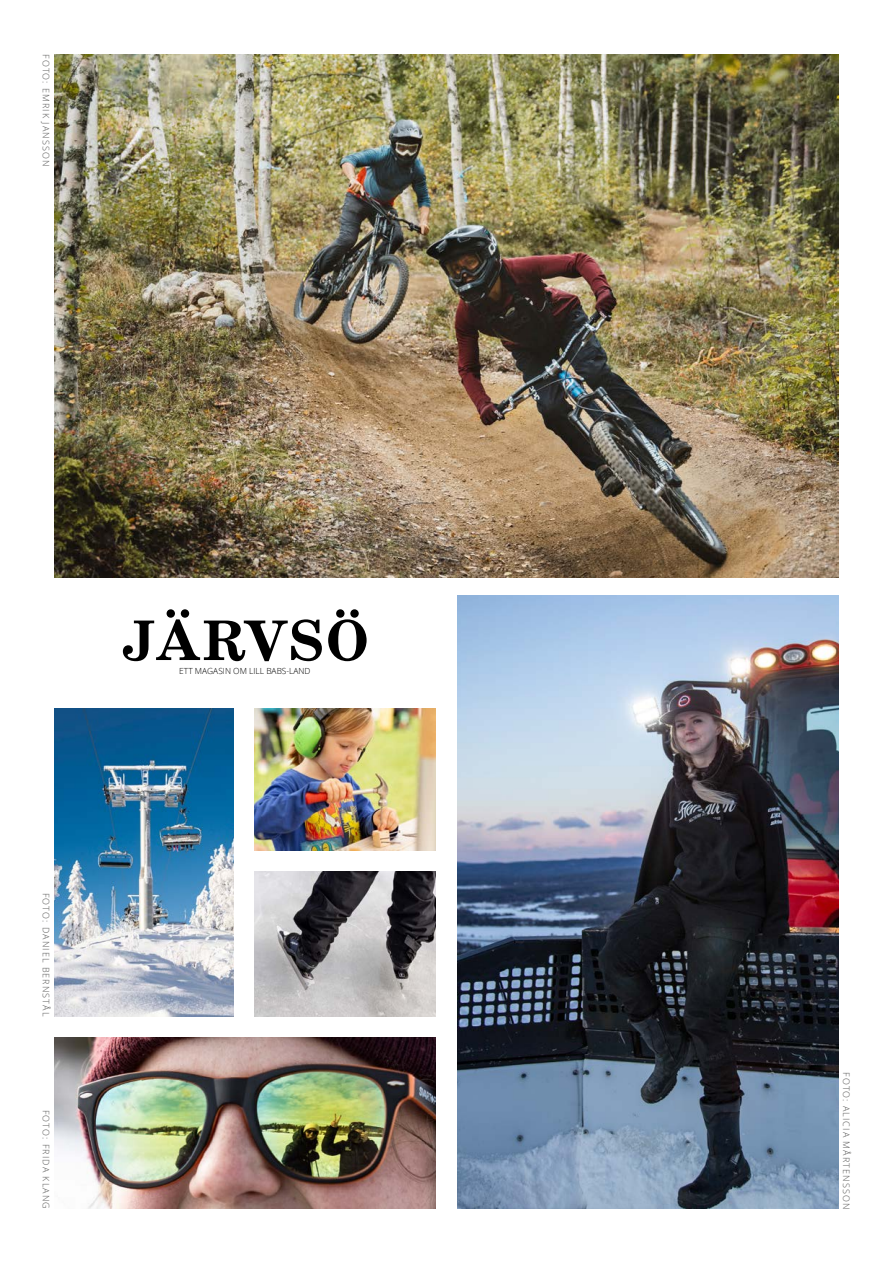
<style>
.page{position:relative;width:893px;height:1263px;background:#fff}
.page>*{position:absolute;margin:0;border:0;box-sizing:border-box;transform-origin:0 0}
.t1{font:700 58.05px "School";letter-spacing:-.015em;color:#000}
.t2{font:300 9px "Open Sans";letter-spacing:.12em;color:#575756}
.t3{font:300 8.4px "Open Sans";color:#000}
</style>
<div class="page">
<img style="left:54px;top:708px;width:180px;height:308px">
<img style="left:54px;top:1037px;width:382px;height:172px">
<img style="left:457px;top:595px;width:382px;height:614px">
<img style="left:255px;top:708px;width:181px;height:143px">
<img style="left:255px;top:872px;width:181px;height:144px">
<img style="left:54px;top:54px;width:785px;height:524px">
<p class="t2" style="left:52px;top:54px;width:114px;rotate:90deg">FOTO: EMRIK JANSSON</p>
<h1 class="t1" style="left:121px;top:606px;width:248px">JÄRVSÖ</h1>
<p class="t3" style="left:179px;top:665px;width:133px">ETT MAGASIN OM LILL BABS-LAND</p>
<p class="t2" style="left:52px;top:893px;width:125px;rotate:90deg">FOTO: DANIEL BERNSTÅL</p>
<p class="t2" style="left:52px;top:1110px;width:101px;rotate:90deg">FOTO: FRIDA KLANG</p>
<p class="t2" style="left:853px;top:1072px;width:138px;rotate:90deg">FOTO: ALICIA MÅRTENSSON</p>
</div>
